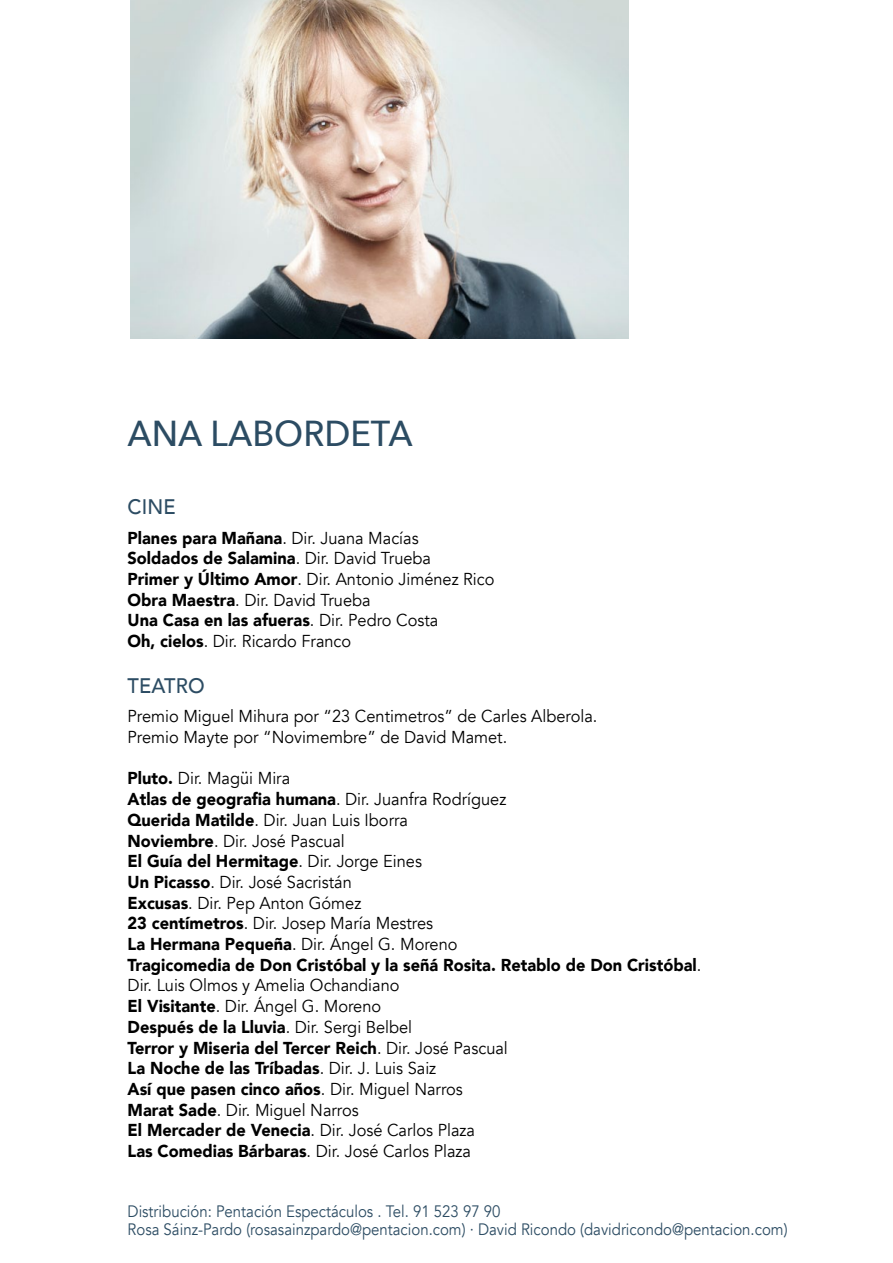
<style>
.page{position:relative;width:893px;height:1263px;background:#fff}
.page>*{position:absolute;margin:0;border:0;box-sizing:border-box;transform-origin:0 0}
.t1{font:500 36px "Avenir Next";color:#2c4c63;scale:.95 1}
.t2{font:500 21px "Avenir";letter-spacing:.01em;color:#2c4c63;scale:.95 1}
.t3{font:17.25px/20.7px "Avenir";color:#000;scale:.95 1}
.t4{font:16.5px/18px "Avenir";color:#2c4c63;scale:.91 1}
.s1{font-weight:900}
</style>
<div class="page">
<img style="left:131px;top:0;width:498px;height:338px">
<h1 class="t1" style="left:128px;top:403px;width:302px">ANA LABORDETA</h1>
<p class="t2" style="left:128px;top:489px;width:52px">CINE</p>
<p class="t3" style="left:128px;top:528px;width:388px"><span class="s1">Planes para Mañana</span>. Dir. Juana Macías<br><span class="s1">Soldados de Salamina</span>. Dir. David Trueba<br><span class="s1">Primer y Último Amor</span>. Dir. Antonio Jiménez Rico <span class="s1">Obra Maestra</span>. Dir. David Trueba<br><span class="s1">Una Casa en las afueras</span>. Dir. Pedro Costa<br><span class="s1">Oh, cielos</span>. Dir. Ricardo Franco</p>
<p class="t2" style="left:128px;top:668px;width:83px">TEATRO</p>
<p class="t3" style="left:128px;top:706px;width:496px">Premio Miguel Mihura por “23 Centimetros” de Carles Alberola.<br>Premio Mayte por “Novimembre” de David Mamet.</p>
<p class="t3" style="left:128px;top:768px;width:605px"><span class="s1">Pluto.</span> Dir. Magüi Mira<br><span class="s1">Atlas de geografia humana</span>. Dir. Juanfra Rodríguez<br><span class="s1">Querida Matilde</span>. Dir. Juan Luis Iborra<br><span class="s1">Noviembre</span>. Dir. José Pascual<br><span class="s1">El Guía del Hermitage</span>. Dir. Jorge Eines<br><span class="s1">Un Picasso</span>. Dir. José Sacristán<br><span class="s1">Excusas</span>. Dir. Pep Anton Gómez<br><span class="s1">23 centímetros</span>. Dir. Josep María Mestres<br><span class="s1">La Hermana Pequeña</span>. Dir. Ángel G. Moreno<br><span class="s1">Tragicomedia de Don Cristóbal y la señá Rosita. Retablo de Don Cristóbal</span>.<br>Dir. Luis Olmos y Amelia Ochandiano<br><span class="s1">El Visitante</span>. Dir. Ángel G. Moreno<br><span class="s1">Después de la Lluvia</span>. Dir. Sergi Belbel<br><span class="s1">Terror y Miseria del Tercer Reich</span>. Dir. José Pascual<br><span class="s1">La Noche de las Tríbadas</span>. Dir. J. Luis Saiz<br><span class="s1">Así que pasen cinco años</span>. Dir. Miguel Narros<br><span class="s1">Marat Sade</span>. Dir. Miguel Narros<br><span class="s1">El Mercader de Venecia</span>. Dir. José Carlos Plaza<br><span class="s1">Las Comedias Bárbaras</span>. Dir. José Carlos Plaza</p>
<p class="t4" style="left:128px;top:1202px;width:727px">Distribución: Pentación Espectáculos . Tel. 91 523 97 90<br>Rosa Sáinz-Pardo (rosasainzpardo@pentacion.com) · David Ricondo (davidricondo@pentacion.com)</p>
</div>
